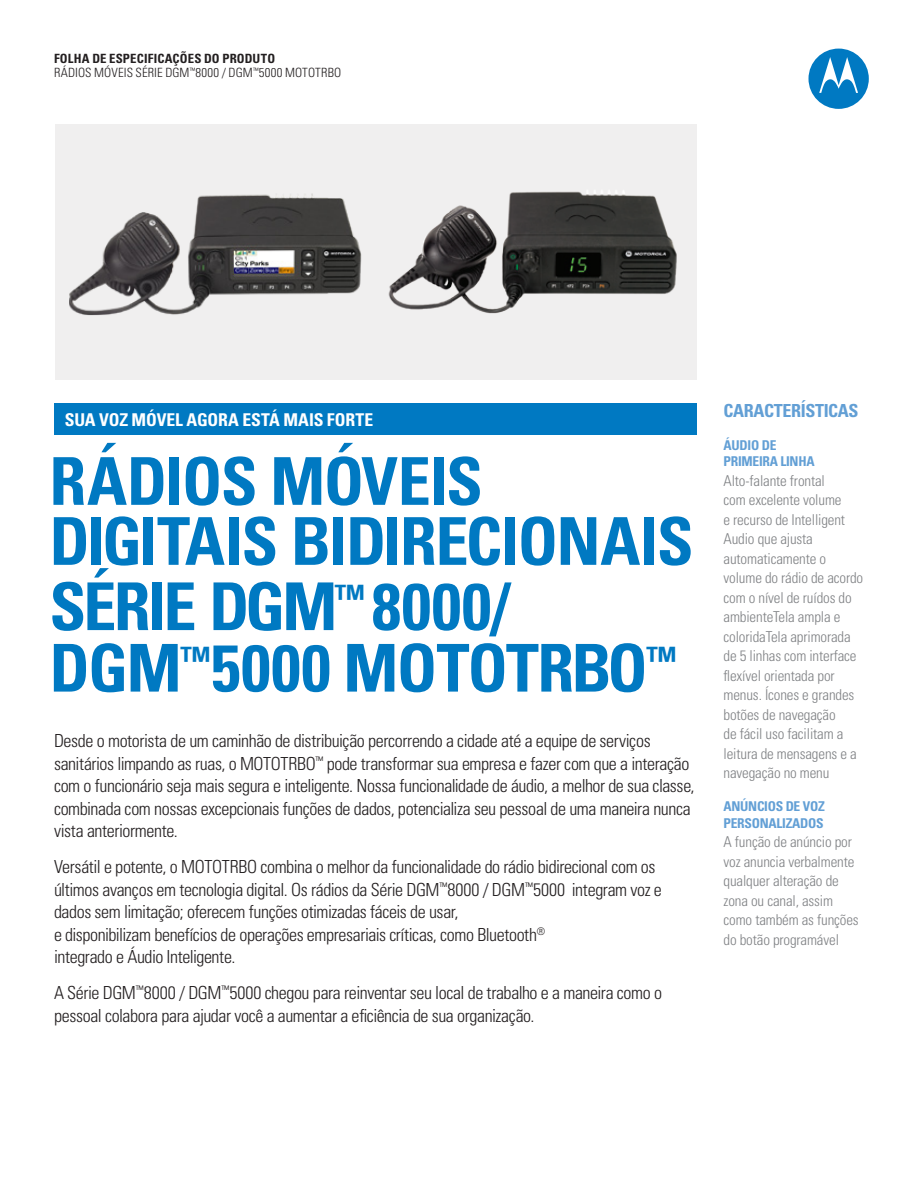
<style>
.page{position:relative;width:918px;height:1188px;background:#fff}
.page>*{position:absolute;margin:0;border:0;box-sizing:border-box;transform-origin:0 0}
.t1{font:700 condensed 66px/60px "Univers LT Std";letter-spacing:-.025em;color:#0079c2}
.t2{font:300 condensed 18px/22.5px "Univers LT Std";letter-spacing:-.02em;color:#231f20}
.t3{font:700 condensed 18px "Univers LT Std";letter-spacing:-.02em;color:#629fd5}
.t4{font:700 condensed 17.7px "Univers LT Std";letter-spacing:-.01em;color:#fff}
.t5{font:300 condensed 15px/19.5px "Univers LT Std";letter-spacing:-.01em;color:#808285}
.t6{font:700 condensed 13.5px/16.5px "Univers LT Std";letter-spacing:-.02em;color:#629fd5}
.t7{font:300 condensed 12.75px/14.2px "Univers LT Std";letter-spacing:.01em;color:#231f20}
.s1{font-weight:700}
</style>
<div class="page">
<div style="left:809px;top:49px;width:60px;height:60px;background:#0079c2;border-radius:50%"></div>
<svg style="left:819px;top:57px;width:39px;height:36px"></svg>
<div style="left:54px;top:404px;width:643px;height:31px;background:#0079c2"></div>
<div style="left:55px;top:124px;width:642px;height:256px;background:#f0efef"></div>
<img style="left:388px;top:190px;width:289px;height:124px">
<img style="left:70px;top:193px;width:292px;height:123px">
<p class="t7" style="left:54px;top:52px;width:289px"><span class="s1">FOLHA DE ESPECIFICAÇÕES DO PRODUTO<br></span>RÁDIOS MÓVEIS SÉRIE DGM<sup>™</sup>8000 / DGM<sup>™</sup>5000 MOTOTRBO</p>
<p class="t4" style="left:65px;top:409px;width:310px">SUA VOZ MÓVEL AGORA ESTÁ MAIS FORTE</p>
<p class="t1" style="left:50px;top:451px;width:646px">RÁDIOS MÓVEIS<br>DIGITAIS BIDIRECIONAIS</p>
<p class="t1" style="left:50px;top:576px;width:629px;line-height:61.5px">SÉRIE DGM<sup>™</sup> 8000/<br>DGM<sup>™</sup>5000 MOTOTRBO<sup>™</sup></p>
<p class="t2" style="left:54px;top:730px;width:642px">Desde o motorista de um caminhão de distribuição percorrendo a cidade até a equipe de serviços sanitários limpando as ruas, o MOTOTRBO<sup>™</sup> pode transformar sua empresa e fazer com que a interação com o funcionário seja mais segura e inteligente. Nossa funcionalidade de áudio, a melhor de sua classe, combinada com nossas excepcionais funções de dados, potencializa seu pessoal de uma maneira nunca vista anteriormente.</p>
<p class="t2" style="left:54px;top:856px;width:609px">Versátil e potente, o MOTOTRBO combina o melhor da funcionalidade do rádio bidirecional com os últimos avanços em tecnologia digital. Os rádios da Série DGM<sup>™</sup>8000 / DGM<sup>™</sup>5000 integram voz e dados sem limitação; oferecem funções otimizadas fáceis de usar,<br>e disponibilizam benefícios de operações empresariais críticas, como Bluetooth<sup>®<br></sup>integrado e Áudio Inteligente.</p>
<p class="t2" style="left:54px;top:982px;width:610px">A Série DGM<sup>™</sup>8000 / DGM<sup>™</sup>5000 chegou para reinventar seu local de trabalho e a maneira como o pessoal colabora para ajudar você a aumentar a eficiência de sua organização.</p>
<p class="t3" style="left:724px;top:399px;width:137px">CARACTERÍSTICAS</p>
<p class="t6" style="left:724px;top:437px;width:93px">ÁUDIO DE<br>PRIMEIRA LINHA</p>
<p class="t5" style="left:724px;top:471px;width:141px">Alto-falante frontal<br>com excelente volume<br>e recurso de Intelligent<br>Audio que ajusta automaticamente o volume do rádio de acordo com o nível de ruídos do ambienteTela ampla e coloridaTela aprimorada de 5 linhas com interface flexível orientada por menus. Ícones e grandes botões de navegação<br>de fácil uso facilitam a leitura de mensagens e a navegação no menu</p>
<p class="t6" style="left:724px;top:798px;width:103px">ANÚNCIOS DE VOZ<br>PERSONALIZADOS</p>
<p class="t5" style="left:724px;top:832px;width:137px">A função de anúncio por voz anuncia verbalmente qualquer alteração de zona ou canal, assim como também as funções do botão programável</p>
</div>
